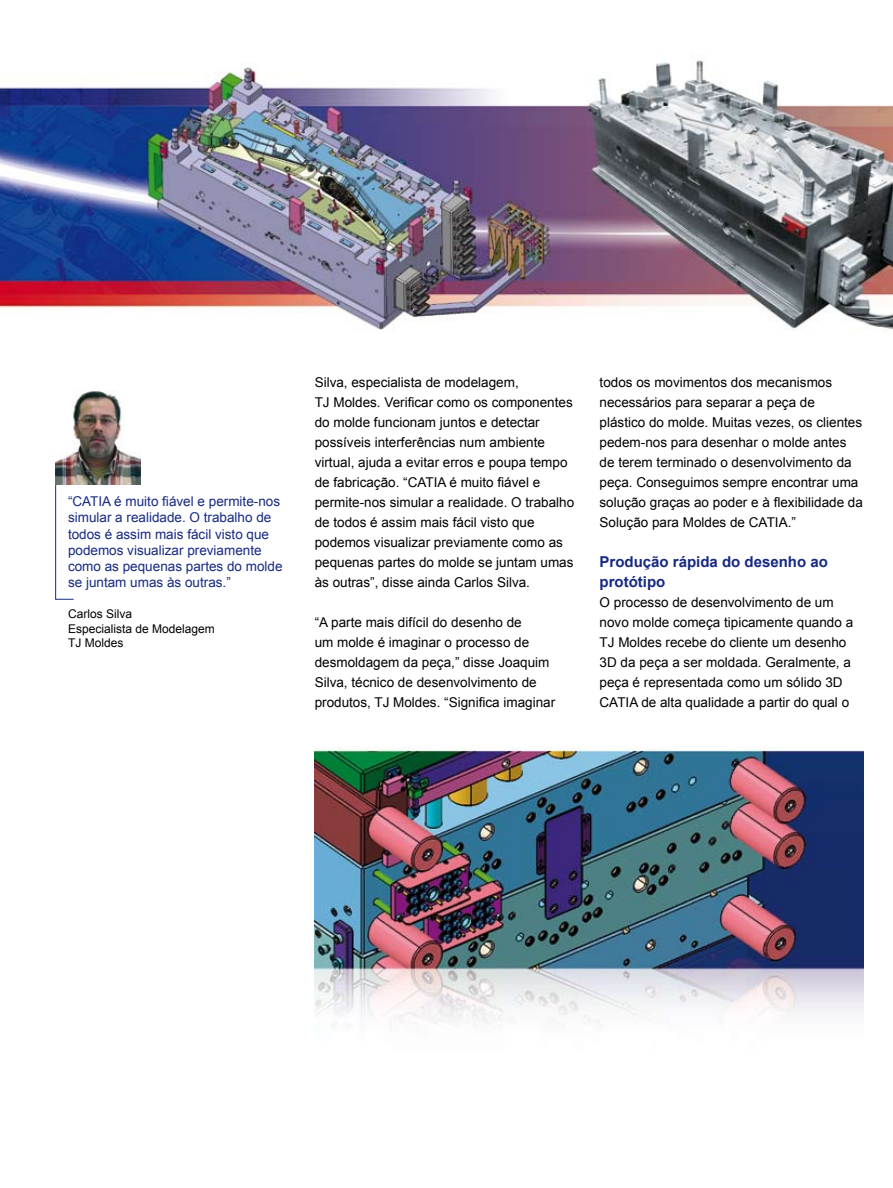
<style>
.page{position:relative;width:893px;height:1188px;background:#fff}
.page>*{position:absolute;margin:0;border:0;box-sizing:border-box;transform-origin:0 0}
.t1{font:700 15px/20px "Arial";color:#172983}
.t2{font:13.5px/20px "Arial";color:#000}
.t3{font:13.5px/16.2px "Arial";color:#172983}
.t4{font:12px/14.4px "Arial";color:#000}
</style>
<div class="page">
<img style="left:0;top:60px;width:893px;height:271px">
<img style="left:315px;top:747px;width:548px;height:278px">
<svg style="left:55px;top:485px;width:19px;height:115px"></svg>
<img style="left:55px;top:391px;width:85px;height:94px">
<p class="t3" style="left:68px;top:494px;width:216px">“CATIA é muito fiável e permite-nos simular a realidade. O trabalho de todos é assim mais fácil visto que podemos visualizar previamente como as pequenas partes do molde se juntam umas às outras.”</p>
<p class="t4" style="left:68px;top:607px;width:148px">Carlos Silva<br>Especialista de Modelagem<br>TJ Moldes</p>
<p class="t2" style="left:315px;top:373px;width:261px">Silva, especialista de modelagem,<br>TJ Moldes. Verificar como os componentes do molde funcionam juntos e detectar possíveis interferências num ambiente virtual, ajuda a evitar erros e poupa tempo de fabricação. “CATIA é muito fiável e permite-nos simular a realidade. O trabalho de todos é assim mais fácil visto que podemos visualizar previamente como as pequenas partes do molde se juntam umas às outras”, disse ainda Carlos Silva.</p>
<p class="t2" style="left:315px;top:613px;width:242px">“A parte mais difícil do desenho de<br>um molde é imaginar o processo de desmoldagem da peça,” disse Joaquim Silva, técnico de desenvolvimento de produtos, TJ Moldes. “Significa imaginar</p>
<p class="t2" style="left:600px;top:373px;width:265px">todos os movimentos dos mecanismos necessários para separar a peça de plástico do molde. Muitas vezes, os clientes pedem-nos para desenhar o molde antes de terem terminado o desenvolvimento da peça. Conseguimos sempre encontrar uma solução graças ao poder e à flexibilidade da Solução para Moldes de CATIA.”</p>
<p class="t1" style="left:600px;top:552px;width:230px">Produção rápida do desenho ao protótipo</p>
<p class="t2" style="left:600px;top:593px;width:255px">O processo de desenvolvimento de um novo molde começa tipicamente quando a TJ Moldes recebe do cliente um desenho 3D da peça a ser moldada. Geralmente, a peça é representada como um sólido 3D CATIA de alta qualidade a partir do qual o</p>
</div>
